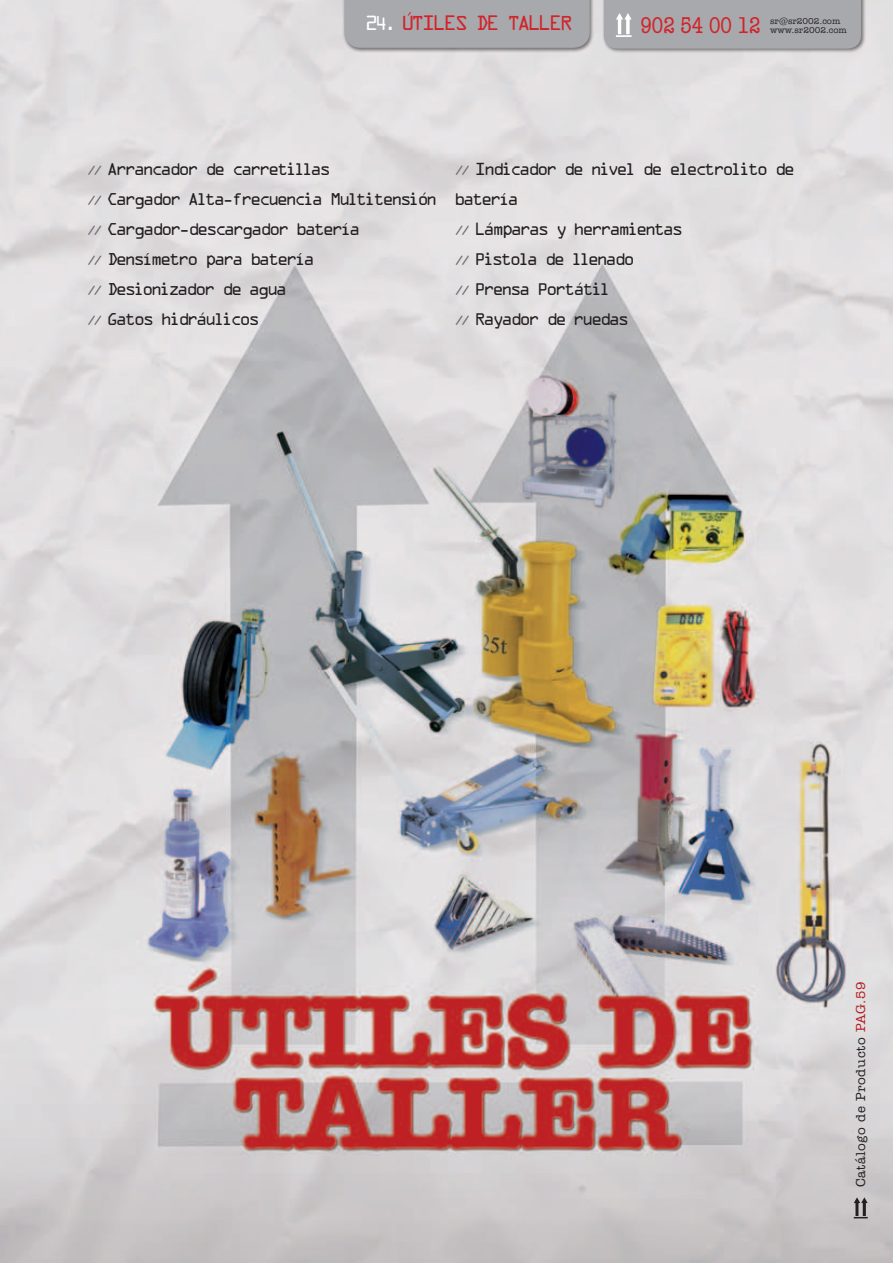
<style>
.page{position:relative;width:893px;height:1263px;background:#fff}
.page>*{position:absolute;margin:0;border:0;box-sizing:border-box;transform-origin:0 0}
.t1{font:500 condensed 24.3px "Amer Typewriter IT Cby BT";color:#d1232a}
.t2{font:18px "Ocr";color:#d1232a}
.t3{font:15px/30px "Ocr";letter-spacing:.02em;color:#231f20}
.t4{font:500 13.5px "Amer Typewriter IT Cby BT";letter-spacing:.04em;color:#231f20}
.t5{font:500 9px/9.8px "Amer Typewriter IT Cby BT";color:#231f20}
.s1{color:#fff}
.s2{font-size:12px;color:#6c6d70}
.s3{color:#b41c20}
</style>
<div class="page">
<img style="left:0;top:0;width:893px;height:1263px">
<svg style="left:854px;top:1197px;width:14px;height:21px"></svg>
<div style="left:342px;top:0;width:253px;height:53px;background:#231f20;opacity:.58"></div>
<div style="left:344px;top:0;width:246px;height:48px;background:#a8a9ad"></div>
<div style="left:602px;top:0;width:264px;height:54px;background:#231f20;opacity:.58"></div>
<div style="left:604px;top:0;width:257px;height:49px;background:#a8a9ad"></div>
<p class="t2" style="left:366px;top:10px;width:207px"><span class="s1">24.</span> ÚTILES DE TALLER</p>
<h1 class="t1" style="left:640px;top:10px;width:121px">902 54 00 12</h1>
<p class="t5" style="left:770px;top:15px;width:78px">sr@sr2002.com www.sr2002.com</p>
<p class="t3" style="left:88px;top:154px;width:350px"><span class="s2">//</span> Arrancador de carretillas<br><span class="s2">//</span> Cargador Alta-frecuencia Multitensión <span class="s2">//</span> Cargador-descargador batería<br><span class="s2">//</span> Densímetro para batería<br><span class="s2">//</span> Desionizador de agua<br><span class="s2">//</span> Gatos hidráulicos</p>
<p class="t3" style="left:455px;top:154px;width:340px"><span class="s2">//</span> Indicador de nivel de electrolito de batería<br><span class="s2">//</span> Lámparas y herramientas<br><span class="s2">//</span> Pistola de llenado<br><span class="s2">//</span> Prensa Portátil<br><span class="s2">//</span> Rayador de ruedas</p>
<p class="t4" style="left:852px;top:1187px;width:206px;rotate:-90deg">Catálogo de Producto <span class="s3">PAG.59</span></p>
</div>
